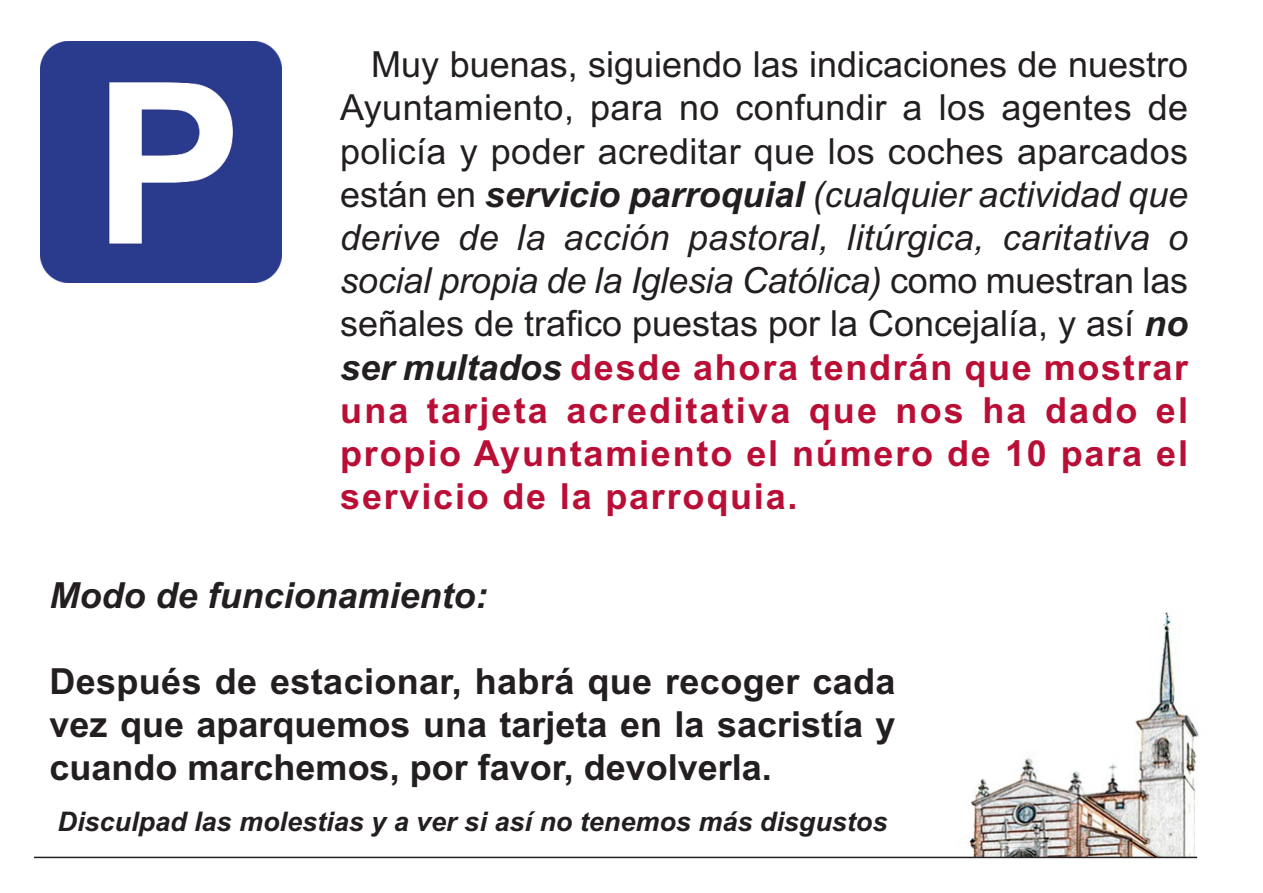
<style>
.page{position:relative;width:1263px;height:893px;background:#fff}
.page>*{position:absolute;margin:0;border:0;box-sizing:border-box;transform-origin:0 0}
.t1{font:36px/43.2px "Arial";color:#231f20;text-align:justify}
.t2{font:700 36px/43.2px "Arial";color:#231f20;text-align:justify}
.t3{font:italic 700 36px "Arial";color:#231f20}
.t4{font:italic 700 27px "Arial";color:#231f20}
.s1{font-weight:700;font-style:italic}
.s2{font-style:italic}
.s3{font-weight:700;color:#b90f36}
</style>
<div class="page">
<img style="left:941px;top:612px;width:258px;height:245px">
<hr style="left:34px;top:857px;width:1163px;height:1px;background:#231f20">
<img style="left:41px;top:42px;width:240px;height:240px">
<p class="t1" style="left:340px;top:43px;width:849px;text-indent:31px">Muy buenas, siguiendo las indicaciones de nuestro Ayuntamiento, para no confundir a los agentes de policía y poder acreditar que los coches aparcados están en <span class="s1">servicio parroquial</span> <span class="s2">(cualquier actividad que derive de la acción pastoral, litúrgica, caritativa o social propia de la Iglesia Católica)</span> como muestran las señales de trafico puestas por la Concejalía, y así <span class="s1">no ser multados</span> <span class="s3">desde ahora tendrán que mostrar una tarjeta acreditativa que nos ha dado el propio Ayuntamiento el número de 10 para el servicio de la parroquia.</span></p>
<p class="t3" style="left:49px;top:574px;width:439px">Modo de funcionamiento:</p>
<p class="t2" style="left:49px;top:660px;width:848px">Después de estacionar, habrá que recoger cada vez que aparquemos una tarjeta en la sacristía y cuando marchemos, por favor, devolverla.</p>
<p class="t4" style="left:58px;top:806px;width:831px">Disculpad las molestias y a ver si así no tenemos más disgustos</p>
</div>
